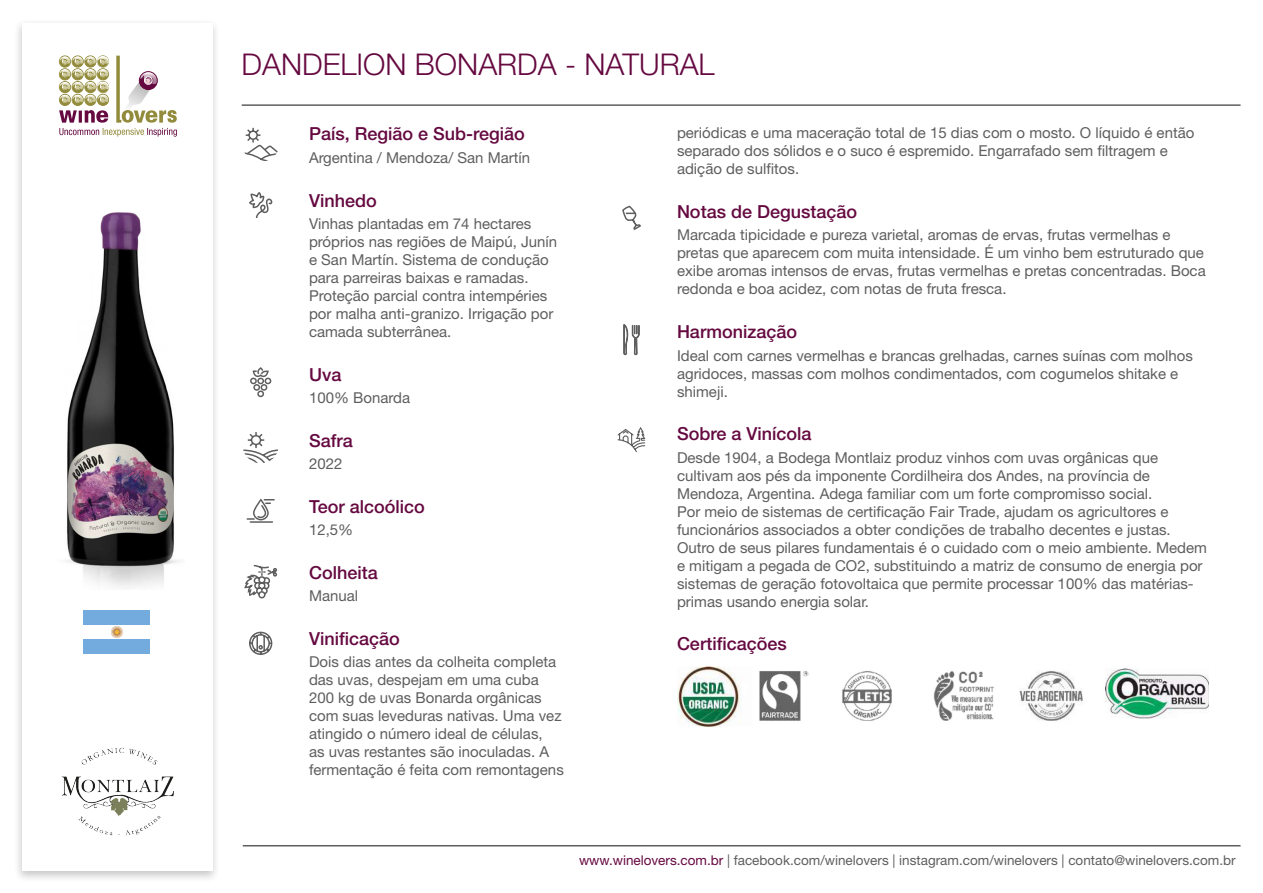
<style>
.page{position:relative;width:1263px;height:893px;background:#fff}
.page>*{position:absolute;margin:0;border:0;box-sizing:border-box;transform-origin:0 0}
.t1{font:300 30px "Helvetica Neue LT Std";color:#650940}
.t2{font:500 18px "Helvetica Neue LT Std";color:#650940}
.t3{font:15px/18px "Helvetica Neue LT Std";color:#5e5e5e}
.t4{font:13.5px "Helvetica Neue LT Std";color:#5e5e5e}
.s1{color:#650940}
</style>
<div class="page">
<hr style="left:242px;top:104px;width:998px;height:2px;background:#5e5e5e">
<hr style="left:243px;top:845px;width:997px;height:1px;background:#5e5e5e">
<div style="left:13px;top:18px;width:207px;height:865px;background:#231f20;opacity:.25"></div>
<div style="left:22px;top:23px;width:191px;height:847px;background:#fff"></div>
<svg style="left:59px;top:56px;width:118px;height:81px"></svg>
<div style="left:84px;top:610px;width:66px;height:15px;background:#74abde"></div>
<div style="left:84px;top:639px;width:66px;height:15px;background:#74abde"></div>
<svg style="left:111px;top:626px;width:12px;height:12px"></svg>
<svg style="left:249px;top:631px;width:24px;height:24px"></svg>
<svg style="left:244px;top:564px;width:34px;height:35px"></svg>
<svg style="left:246px;top:498px;width:29px;height:25px"></svg>
<svg style="left:250px;top:368px;width:22px;height:30px"></svg>
<svg style="left:249px;top:192px;width:24px;height:26px"></svg>
<svg style="left:622px;top:205px;width:19px;height:25px"></svg>
<svg style="left:244px;top:127px;width:34px;height:34px"></svg>
<svg style="left:623px;top:324px;width:17px;height:32px"></svg>
<svg style="left:243px;top:432px;width:35px;height:31px"></svg>
<svg style="left:617px;top:427px;width:29px;height:26px"></svg>
<img style="left:67px;top:212px;width:113px;height:375px">
<img style="left:677px;top:666px;width:532px;height:61px">
<img style="left:62px;top:747px;width:112px;height:89px">
<p class="t1" style="left:242px;top:46px;width:475px">DANDELION BONARDA - NATURAL</p>
<p class="t2" style="left:309px;top:123px;width:217px">País, Região e Sub-região</p>
<p class="t3" style="left:309px;top:148px;width:223px">Argentina / Mendoza/ San Martín</p>
<p class="t2" style="left:309px;top:189px;width:69px">Vinhedo</p>
<p class="t3" style="left:309px;top:214px;width:250px">Vinhas plantadas em 74 hectares próprios nas regiões de Maipú, Junín e San Martín. Sistema de condução para parreiras baixas e ramadas.<br>Proteção parcial contra intempéries por malha anti-granizo. Irrigação por camada subterrânea.</p>
<p class="t2" style="left:309px;top:363px;width:34px">Uva</p>
<p class="t3" style="left:309px;top:388px;width:103px">100% Bonarda</p>
<p class="t2" style="left:309px;top:430px;width:45px">Safra</p>
<p class="t3" style="left:309px;top:454px;width:35px">2022</p>
<p class="t2" style="left:309px;top:496px;width:117px">Teor alcoólico</p>
<p class="t3" style="left:309px;top:521px;width:46px">12,5%</p>
<p class="t2" style="left:309px;top:562px;width:70px">Colheita</p>
<p class="t3" style="left:309px;top:587px;width:51px">Manual</p>
<p class="t2" style="left:309px;top:628px;width:92px">Vinificação</p>
<p class="t3" style="left:309px;top:653px;width:256px">Dois dias antes da colheita completa das uvas, despejam em uma cuba 200 kg de uvas Bonarda orgânicas com suas leveduras nativas. Uma vez atingido o número ideal de células,<br>as uvas restantes são inoculadas. A fermentação é feita com remontagens</p>
<p class="t3" style="left:677px;top:124px;width:519px">periódicas e uma maceração total de 15 dias com o mosto. O líquido é então separado dos sólidos e o suco é espremido. Engarrafado sem filtragem e adição de sulfitos.</p>
<p class="t2" style="left:677px;top:201px;width:182px">Notas de Degustação</p>
<p class="t3" style="left:677px;top:226px;width:530px">Marcada tipicidade e pureza varietal, aromas de ervas, frutas vermelhas e pretas que aparecem com muita intensidade. É um vinho bem estruturado que exibe aromas intensos de ervas, frutas vermelhas e pretas concentradas. Boca redonda e boa acidez, com notas de fruta fresca.</p>
<p class="t2" style="left:677px;top:321px;width:122px">Harmonização</p>
<p class="t3" style="left:677px;top:346px;width:517px">Ideal com carnes vermelhas e brancas grelhadas, carnes suínas com molhos agridoces, massas com molhos condimentados, com cogumelos shitake e shimeji.</p>
<p class="t2" style="left:677px;top:423px;width:136px">Sobre a Vinícola</p>
<p class="t3" style="left:677px;top:448px;width:531px">Desde 1904, a Bodega Montlaiz produz vinhos com uvas orgânicas que cultivam aos pés da imponente Cordilheira dos Andes, na província de Mendoza, Argentina. Adega familiar com um forte compromisso social.<br>Por meio de sistemas de certificação Fair Trade, ajudam os agricultores e funcionários associados a obter condições de trabalho decentes e justas.<br>Outro de seus pilares fundamentais é o cuidado com o meio ambiente. Medem e mitigam a pegada de CO2, substituindo a matriz de consumo de energia por sistemas de geração fotovoltaica que permite processar 100% das matérias&shy;primas usando energia solar.</p>
<p class="t2" style="left:677px;top:633px;width:111px">Certificações</p>
<p class="t4" style="left:579px;top:852px;width:658px"><span class="s1">www.winelovers.com.br</span> | facebook.com/winelovers | instagram.com/winelovers | contato@winelovers.com.br</p>
</div>
